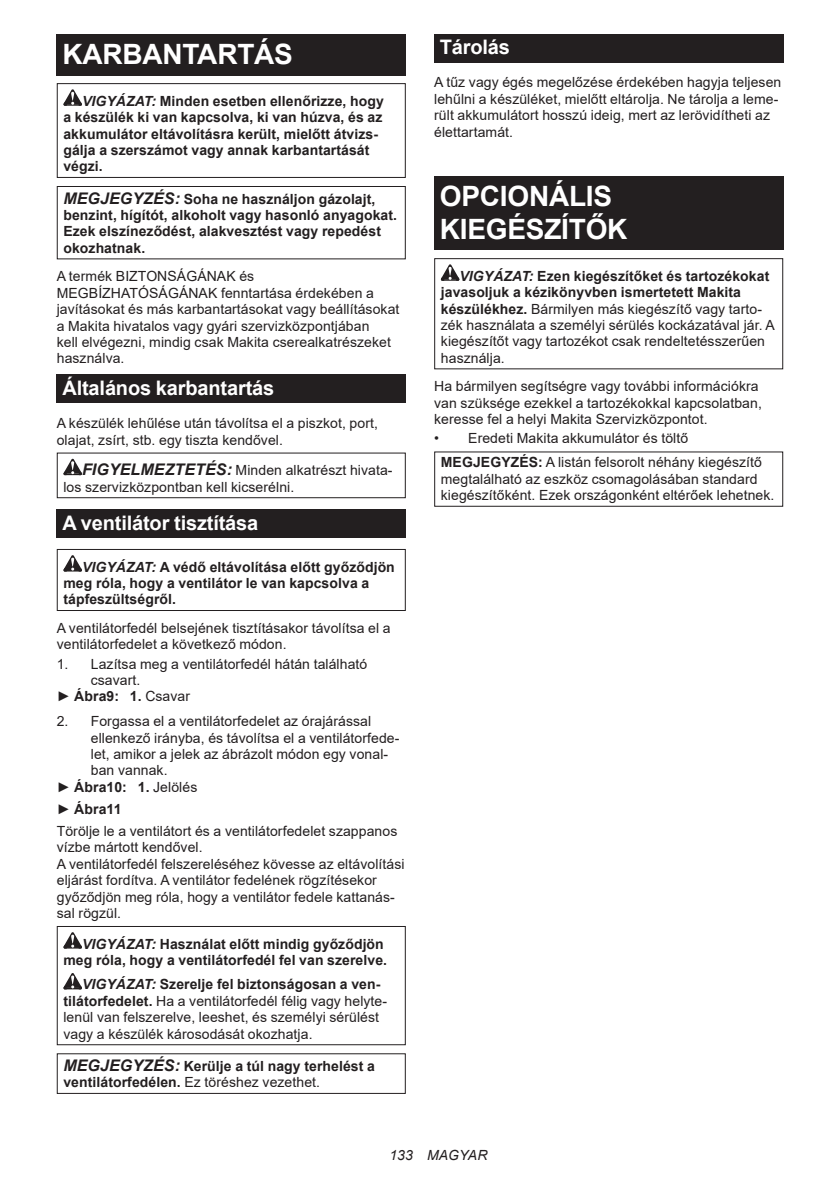
<style>
.page{position:relative;width:840px;height:1191px;background:#fff}
.page>*{position:absolute;margin:0;border:0;box-sizing:border-box;transform-origin:0 0}
.t1{font:700 28px/32.8px "Arial";letter-spacing:-.01em;color:#fff}
.t2{font:700 20px "Arial";letter-spacing:-.01em;color:#fff}
.t3{font:14px/16.4px "Arial";letter-spacing:.005em;color:#231f20}
.t4{font:700 14px/16.4px "Arial";letter-spacing:.005em;color:#231f20}
.t5{font:italic 14px "Arial";letter-spacing:.005em;color:#231f20}
.s1{font-style:italic}
.s2{font-style:italic;font-size:16px}
.s3{font-weight:700;font-style:italic;font-size:16px}
.s4{font-weight:400}
.s5{font-weight:700}
.s6{font-weight:700;font-style:italic}
</style>
<div class="page">
<div style="left:57px;top:34px;width:348px;height:41px;background:#231f20"></div>
<svg style="left:63px;top:89px;width:19px;height:17px"></svg>
<div style="left:57px;top:83px;width:348px;height:95px;border:1px solid #231f20"></div>
<div style="left:57px;top:186px;width:348px;height:73px;border:1px solid #231f20"></div>
<div style="left:57px;top:375px;width:348px;height:28px;background:#231f20"></div>
<svg style="left:63px;top:459px;width:19px;height:16px"></svg>
<div style="left:57px;top:452px;width:348px;height:46px;border:1px solid #231f20"></div>
<div style="left:57px;top:509px;width:348px;height:29px;background:#231f20"></div>
<svg style="left:63px;top:555px;width:19px;height:16px"></svg>
<div style="left:57px;top:549px;width:348px;height:62px;border:1px solid #231f20"></div>
<svg style="left:63px;top:932px;width:19px;height:16px"></svg>
<svg style="left:63px;top:973px;width:19px;height:16px"></svg>
<div style="left:57px;top:926px;width:348px;height:119px;border:1px solid #231f20"></div>
<div style="left:57px;top:1053px;width:348px;height:41px;border:1px solid #231f20"></div>
<div style="left:434px;top:34px;width:348px;height:29px;background:#231f20"></div>
<div style="left:434px;top:176px;width:348px;height:74px;background:#231f20"></div>
<svg style="left:440px;top:264px;width:19px;height:17px"></svg>
<div style="left:434px;top:258px;width:348px;height:111px;border:1px solid #231f20"></div>
<div style="left:434px;top:451px;width:348px;height:56px;border:1px solid #231f20"></div>
<h1 class="t1" style="left:62px;top:38px;width:232px">KARBANTARTÁS</h1>
<p class="t4" style="left:63px;top:93px;width:322px;text-indent:19px"><span class="s1">VIGYÁZAT:</span> Minden esetben ellenőrizze, hogy a készülék ki van kapcsolva, ki van húzva, és az akkumulátor eltávolításra került, mielőtt átvizs&shy;gálja a szerszámot vagy annak karbantartását végzi.</p>
<p class="t4" style="left:63px;top:191px;width:335px"><span class="s2">MEGJEGYZÉS:</span> Soha ne használjon gázolajt, benzint, hígítót, alkoholt vagy hasonló anyagokat.<br>Ezek elszíneződést, alakvesztést vagy repedést okozhatnak.</p>
<p class="t3" style="left:57px;top:268px;width:344px">A termék BIZTONSÁGÁNAK és MEGBÍZHATÓSÁGÁNAK fenntartása érdekében a javításokat és más karbantartásokat vagy beállításokat a Makita hivatalos vagy gyári szervizközpontjában<br>kell elvégezni, mindig csak Makita cserealkatrészeket használva.</p>
<h2 class="t2" style="left:62px;top:373px;width:213px">Általános karbantartás</h2>
<p class="t3" style="left:57px;top:415px;width:322px">A készülék lehűlése után távolítsa el a piszkot, port, olajat, zsírt, stb. egy tiszta kendővel.</p>
<p class="t3" style="left:63px;top:462px;width:330px;text-indent:19px"><span class="s3">FIGYELMEZTETÉS:</span> Minden alkatrészt hivata&shy;los szervizközpontban kell kicserélni.</p>
<h2 class="t2" style="left:62px;top:508px;width:197px">A ventilátor tisztítása</h2>
<p class="t4" style="left:63px;top:558px;width:333px;text-indent:19px"><span class="s1">VIGYÁZAT:</span> A védő eltávolítása előtt győződjön meg róla, hogy a ventilátor le van kapcsolva a tápfeszültségről.</p>
<p class="t3" style="left:57px;top:620px;width:335px">A ventilátorfedél belsejének tisztításakor távolítsa el a ventilátorfedelet a következő módon.</p>
<p class="t3" style="left:57px;top:655px;width:312px">1. Lazítsa meg a ventilátorfedél hátán található</p>
<p class="t3" style="left:91px;top:672px;width:51px">csavart.</p>
<p class="t4" style="left:57px;top:688px;width:135px"><span class="s4">►</span> Ábra9: 1. <span class="s4">Csavar</span></p>
<p class="t3" style="left:57px;top:713px;width:316px">2. Forgassa el a ventilátorfedelet az órajárással</p>
<p class="t3" style="left:91px;top:729px;width:310px">ellenkező irányba, és távolítsa el a ventilátorfede-</p>
<p class="t3" style="left:91px;top:746px;width:299px">let, amikor a jelek az ábrázolt módon egy vonal-</p>
<p class="t3" style="left:91px;top:762px;width:78px">ban vannak.</p>
<p class="t4" style="left:57px;top:779px;width:142px"><span class="s4">►</span> Ábra10: 1. <span class="s4">Jelölés</span></p>
<p class="t3" style="left:57px;top:798px;width:342px;line-height:22px">► <span class="s5">Ábra11<br></span>Törölje le a ventilátort és a ventilátorfedelet szappanos</p>
<p class="t3" style="left:57px;top:839px;width:349px">vízbe mártott kendővel.<br>A ventilátorfedél felszereléséhez kövesse az eltávolítási eljárást fordítva. A ventilátor fedelének rögzítésekor győződjön meg róla, hogy a ventilátor fedele kattanás&shy;sal rögzül.</p>
<p class="t4" style="left:63px;top:935px;width:325px;text-align:right"><span class="s1">VIGYÁZAT:</span> Használat előtt mindig győződjön meg róla, hogy a ventilátorfedél fel van szerelve.</p>
<p class="t3" style="left:63px;top:976px;width:325px;text-indent:19px"><span class="s6">VIGYÁZAT:</span> <span class="s5">Szerelje fel biztonságosan a ven&shy;tilátorfedelet.</span> Ha a ventilátorfedél félig vagy helyte&shy;lenül van felszerelve, leeshet, és személyi sérülést vagy a készülék károsodását okozhatja.</p>
<p class="t4" style="left:63px;top:1057px;width:313px"><span class="s2">MEGJEGYZÉS:</span> Kerülje a túl nagy terhelést a ventilátorfedélen. <span class="s4">Ez töréshez vezethet.</span></p>
<h2 class="t2" style="left:439px;top:33px;width:72px">Tárolás</h2>
<p class="t3" style="left:434px;top:74px;width:348px">A tűz vagy égés megelőzése érdekében hagyja teljesen lehűlni a készüléket, mielőtt eltárolja. Ne tárolja a leme&shy;rült akkumulátort hosszú ideig, mert az lerövidítheti az élettartamát.</p>
<h1 class="t1" style="left:439px;top:180px;width:189px">OPCIONÁLIS<br>KIEGÉSZÍTŐK</h1>
<p class="t3" style="left:440px;top:267px;width:335px;text-indent:19px"><span class="s6">VIGYÁZAT:</span> <span class="s5">Ezen kiegészítőket és tartozékokat javasoljuk a kézikönyvben ismertetett Makita készülékhez.</span> Bármilyen más kiegészítő vagy tarto&shy;zék használata a személyi sérülés kockázatával jár. A kiegészítőt vagy tartozékot csak rendeltetésszerűen használja.</p>
<p class="t3" style="left:434px;top:378px;width:329px">Ha bármilyen segítségre vagy további információkra van szüksége ezekkel a tartozékokkal kapcsolatban, keresse fel a helyi Makita Szervizközpontot.</p>
<p class="t3" style="left:440px;top:426px;width:322px;line-height:23.8px;text-indent:-7px">• Eredeti Makita akkumulátor és töltő<br><span class="s5">MEGJEGYZÉS:</span> A listán felsorolt néhány kiegészítő</p>
<p class="t3" style="left:440px;top:470px;width:335px">megtalálható az eszköz csomagolásában standard kiegészítőként. Ezek országonként eltérőek lehetnek.</p>
<p class="t5" style="left:389px;top:1146px;width:99px">133 MAGYAR</p>
</div>
